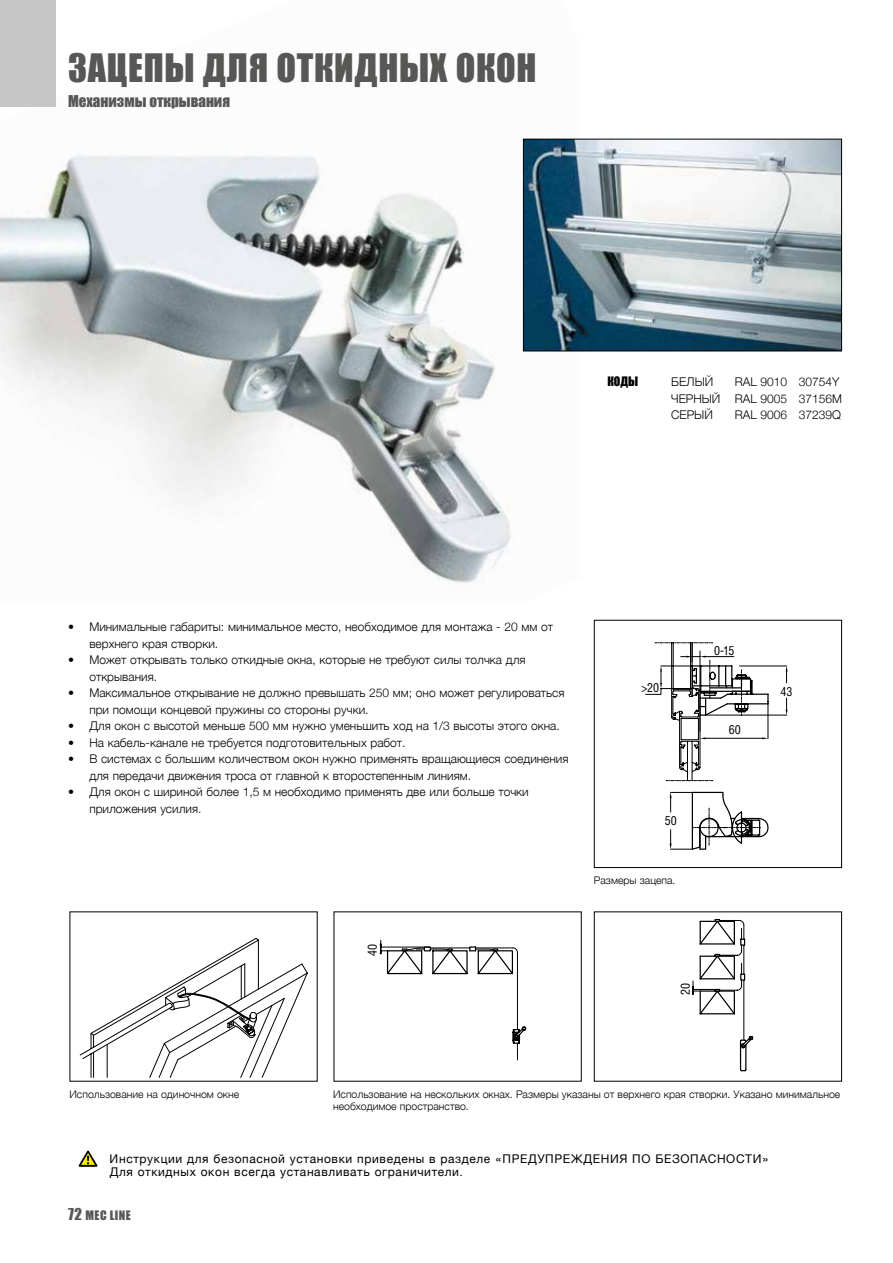
<style>
.page{position:relative;width:893px;height:1263px;background:#fff}
.page>*{position:absolute;margin:0;border:0;box-sizing:border-box;transform-origin:0 0}
.t1{font:36px "Impact";letter-spacing:.02em;color:#575756}
.t2{font:15px "Impact";color:#575756}
.t3{font:300 12px/16.5px "Helvetica Neue";color:#000}
.t4{font:12px/13.5px "Helvetica Neue";letter-spacing:.05em;color:#000}
.t5{font:condensed 12px "Helvetica";letter-spacing:-.015em;color:#000}
.t6{font:12px "Impact";letter-spacing:.04em;color:#575756}
.t7{font:12px "Impact";color:#000}
.t8{font:300 10.5px/12px "Helvetica Neue";color:#000}
.s1{font-family:"Helvetica"}
.s2{font-size:15px}
</style>
<div class="page">
<img style="left:0;top:0;width:581px;height:583px">
<div style="left:0;top:0;width:55px;height:106px;background:#c6c6c6"></div>
<img style="left:525px;top:141px;width:315px;height:208px">
<div style="left:523px;top:139px;width:319px;height:212px;border:1px solid #000"></div>
<svg style="left:79px;top:938px;width:229px;height:140px"></svg>
<svg style="left:380px;top:939px;width:147px;height:121px"></svg>
<svg style="left:692px;top:919px;width:62px;height:153px"></svg>
<div style="left:594px;top:911px;width:248px;height:170px;border:1px solid #000"></div>
<hr style="left:739px;top:666px;width:48px;height:1px;background:#000">
<hr style="left:706px;top:715px;width:81px;height:1px;background:#000">
<svg style="left:786px;top:666px;width:1px;height:17px"></svg>
<svg style="left:786px;top:698px;width:1px;height:17px"></svg>
<svg style="left:670px;top:791px;width:99px;height:59px"></svg>
<svg style="left:645px;top:642px;width:124px;height:139px"></svg>
<div style="left:594px;top:620px;width:248px;height:248px;border:1px solid #000"></div>
<svg style="left:79px;top:1150px;width:18px;height:17px"></svg>
<h1 class="t1" style="left:68px;top:40px;width:470px">ЗАЦЕПЫ ДЛЯ ОТКИДНЫХ ОКОН</h1>
<p class="t2" style="left:68px;top:89px;width:163px">Механизмы открывания</p>
<p class="t7" style="left:607px;top:372px;width:32px">КОДЫ</p>
<p class="t3" style="left:671px;top:373px;width:44px">БЕЛЫЙ</p>
<p class="t3" style="left:671px;top:373px;width:172px;text-indent:64px">RAL 9010 30754Y<br>ЧЕРНЫЙ RAL 9005 37156M<br>СЕРЫЙ</p>
<p class="t3" style="left:735px;top:406px;width:108px">RAL 9006 37239Q</p>
<p class="t3" style="left:89px;top:618px;width:465px;text-indent:-21px">• Минимальные габариты: минимальное место, необходимое для монтажа - 20 мм от верхнего края створки.</p>
<p class="t3" style="left:89px;top:651px;width:438px;text-indent:-21px">• Может открывать только откидные окна, которые не требуют силы толчка для открывания.</p>
<p class="t3" style="left:89px;top:684px;width:477px;text-indent:-21px">• Максимальное открывание не должно превышать 250 мм; оно может регулироваться при помощи концевой пружины со стороны ручки.</p>
<p class="t3" style="left:68px;top:717px;width:493px">• Для окон с высотой меньше 500 мм нужно уменьшить ход на 1/3 высоты этого окна.</p>
<p class="t3" style="left:68px;top:733px;width:339px">• На кабель-канале не требуется подготовительных работ.</p>
<p class="t3" style="left:89px;top:750px;width:481px;text-indent:-21px">• В системах с большим количеством окон нужно применять вращающиеся соединения для передачи движения троса от главной к второстепенным линиям.</p>
<p class="t3" style="left:89px;top:783px;width:441px;text-indent:-21px">• Для окон с шириной более 1,5 м необходимо применять две или больше точки приложения усилия.</p>
<p class="t5" style="left:361px;top:802px;width:13px;rotate:-90deg">20</p>
<p class="t5" style="left:365px;top:955px;width:13px;rotate:-90deg">40</p>
<p class="t5" style="left:641px;top:680px;width:19px">&gt;20</p>
<p class="t5" style="left:665px;top:813px;width:13px">50</p>
<p class="t8" style="left:594px;top:873px;width:83px">Размеры зацепа.</p>
<p class="t5" style="left:714px;top:643px;width:22px">0-15</p>
<p class="t5" style="left:729px;top:722px;width:13px">60</p>
<p class="t5" style="left:678px;top:995px;width:13px;rotate:-90deg">20</p>
<p class="t5" style="left:780px;top:684px;width:13px">43</p>
<p class="t8" style="left:70px;top:1087px;width:171px">Использование на одиночном окне</p>
<p class="t8" style="left:333px;top:1087px;width:509px">Использование на нескольких окнах. Размеры указаны от верхнего края створки. Указано минимальное необходимое пространство.</p>
<p class="t4" style="left:110px;top:1152px;width:661px">Инструкции для безопасной установки приведены в разделе <span class="s1">«</span>ПРЕДУПРЕЖДЕНИЯ ПО БЕЗОПАСНОСТИ<span class="s1">»<br></span>Для откидных окон всегда устанавливать ограничители<span class="s1">.</span></p>
<p class="t6" style="left:68px;top:1205px;width:64px"><span class="s2">72</span> MEC LINE</p>
</div>
